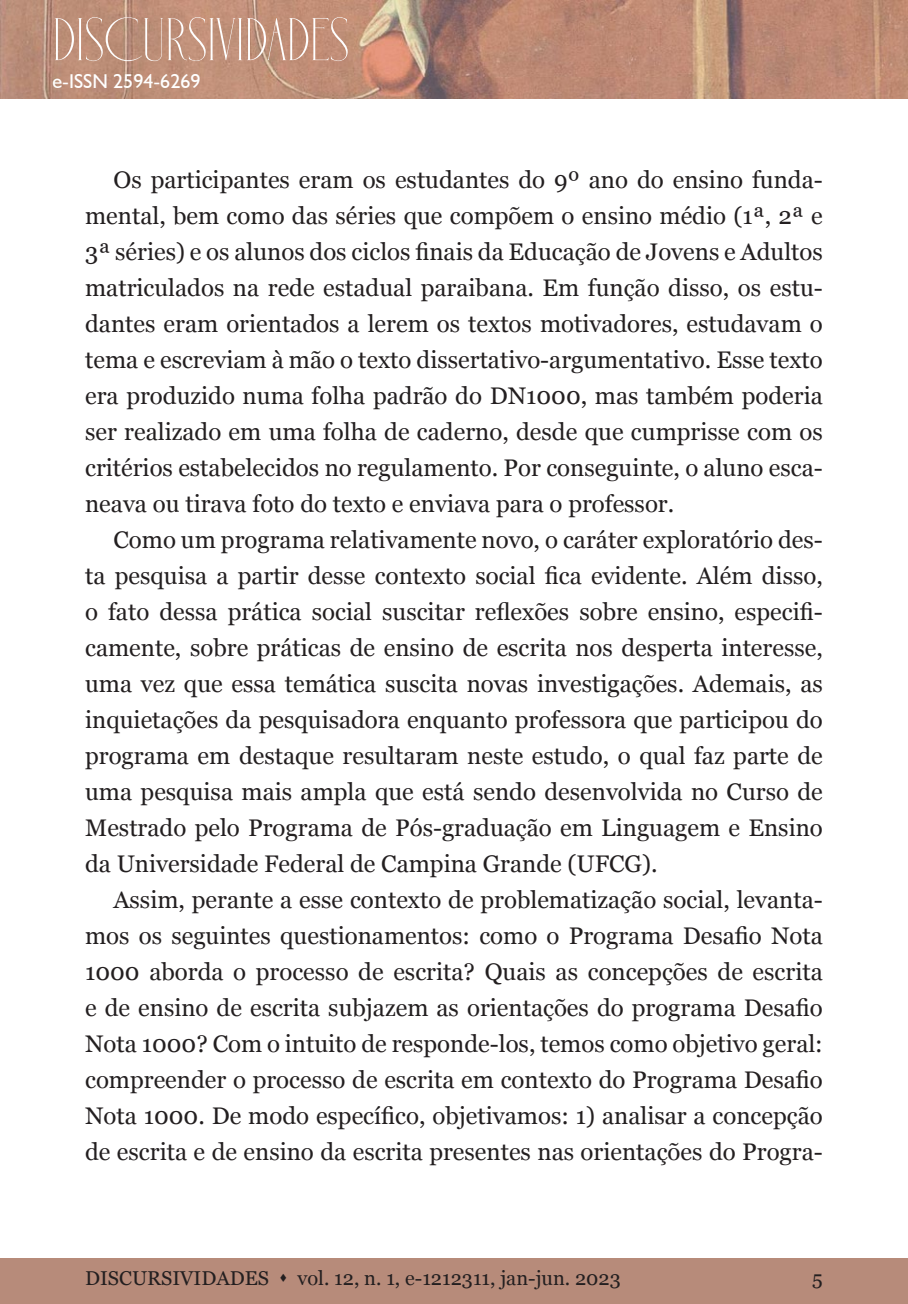
<style>
.page{position:relative;width:908px;height:1304px;background:#fff}
.page>*{position:absolute;margin:0;border:0;box-sizing:border-box;transform-origin:0 0}
.t1{font:60px "Holipop";color:#fff}
.List_Paragraph{font:24px/36px "Georgia";color:#231f20;text-align:justify}
.t2{font:20px "Georgia";color:#231f20}
.t3{font:20px "Humanist 521 BT";color:#fff}
</style>
<div class="page">
<div style="left:0;top:1259px;width:907px;height:45px;background:#b78b7a"></div>
<img style="left:0;top:0;width:907px;height:99px">
<h1 class="t1" style="left:52px;top:10px;width:298px">DISCURSIVIDADES</h1>
<p class="t3" style="left:52px;top:69px;width:150px">e-ISSN 2594-6269</p>
<p class="List_Paragraph" style="left:85px;top:161px;width:739px;text-indent:28px">Os participantes eram os estudantes do 9º ano do ensino funda&shy;mental, bem como das séries que compõem o ensino médio (1ª, 2ª e 3ª séries) e os alunos dos ciclos finais da Educação de Jovens e Adultos matriculados na rede estadual paraibana. Em função disso, os estu&shy;dantes eram orientados a lerem os textos motivadores, estudavam o tema e escreviam à mão o texto dissertativo-argumentativo. Esse texto era produzido numa folha padrão do DN1000, mas também poderia ser realizado em uma folha de caderno, desde que cumprisse com os critérios estabelecidos no regulamento. Por conseguinte, o aluno esca&shy;neava ou tirava foto do texto e enviava para o professor.</p>
<p class="List_Paragraph" style="left:85px;top:521px;width:739px;text-indent:28px">Como um programa relativamente novo, o caráter exploratório des&shy;ta pesquisa a partir desse contexto social fica evidente. Além disso, o fato dessa prática social suscitar reflexões sobre ensino, especifi&shy;camente, sobre práticas de ensino de escrita nos desperta interesse, uma vez que essa temática suscita novas investigações. Ademais, as inquietações da pesquisadora enquanto professora que participou do programa em destaque resultaram neste estudo, o qual faz parte de uma pesquisa mais ampla que está sendo desenvolvida no Curso de Mestrado pelo Programa de Pós-graduação em Linguagem e Ensino da Universidade Federal de Campina Grande (UFCG).</p>
<p class="List_Paragraph" style="left:85px;top:881px;width:739px;text-indent:28px">Assim, perante a esse contexto de problematização social, levanta&shy;mos os seguintes questionamentos: como o Programa Desafio Nota 1000 aborda o processo de escrita? Quais as concepções de escrita e de ensino de escrita subjazem as orientações do programa Desafio Nota 1000? Com o intuito de responde-los, temos como objetivo geral: compreender o processo de escrita em contexto do Programa Desafio Nota 1000. De modo específico, objetivamos: 1) analisar a concepção de escrita e de ensino da escrita presentes nas orientações do Progra-</p>
<p class="t2" style="left:85px;top:1264px;width:537px">DISCURSIVIDADES ▲ vol. 12, n. 1, e-1212311, jan-jun. 2023</p>
<p class="t2" style="left:811px;top:1264px;width:12px">5</p>
</div>
